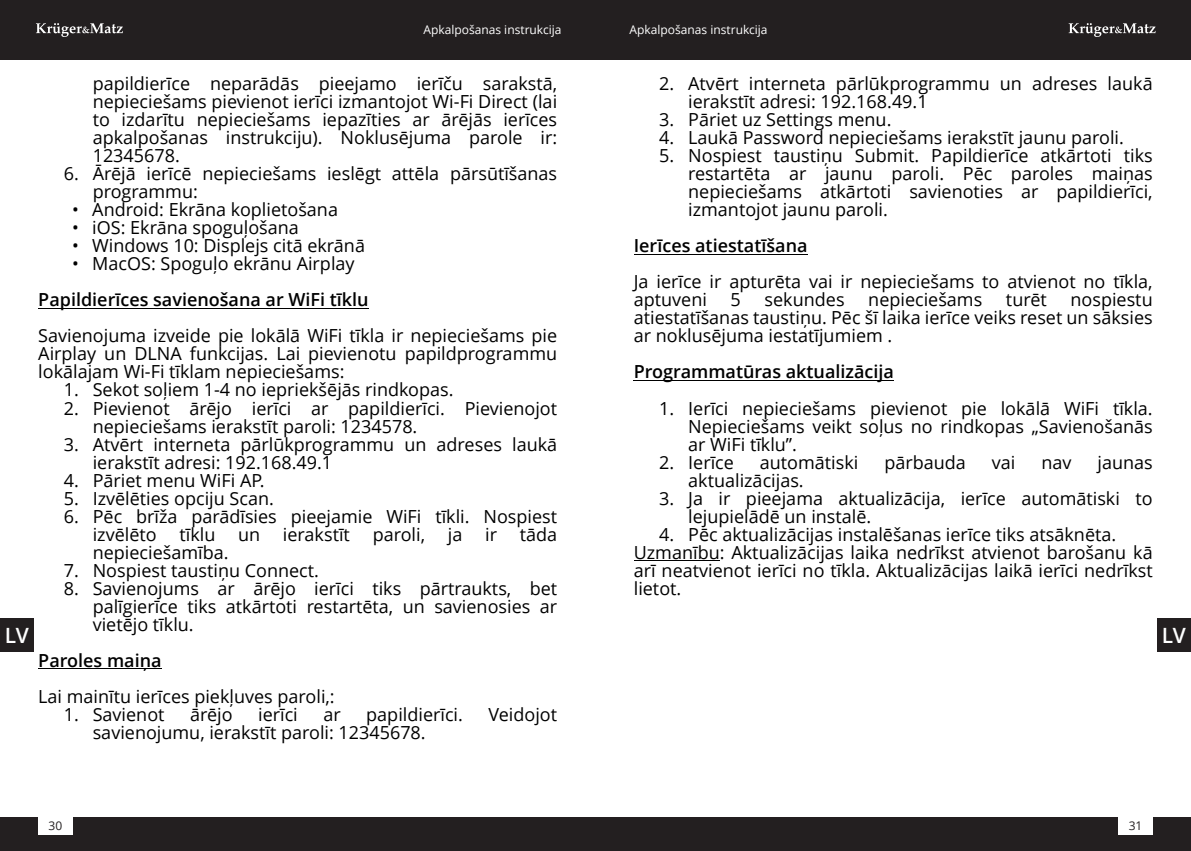
<style>
.page{position:relative;width:1191px;height:851px;background:#fff}
.page>*{position:absolute;margin:0;border:0;box-sizing:border-box;transform-origin:0 0}
.t1{font:600 21px "Open Sans";color:#fff}
.t2{font:18px/18px "Open Sans";color:#000}
.t3{font:600 18px "Open Sans";color:#000}
.t4{font:12px "Open Sans";color:#fff}
.t5{font:12px "Open Sans";color:#231f20}
</style>
<div class="page">
<div style="left:0;top:0;width:595px;height:60px;background:#231f20"></div>
<div style="left:595px;top:0;width:596px;height:60px;background:#231f20"></div>
<div style="left:0;top:816px;width:595px;height:34px;background:#231f20"></div>
<div style="left:595px;top:816px;width:596px;height:34px;background:#231f20"></div>
<div style="left:0;top:617px;width:34px;height:34px;background:#231f20"></div>
<div style="left:1157px;top:617px;width:34px;height:34px;background:#231f20"></div>
<svg style="left:36px;top:23px;width:87px;height:14px"></svg>
<svg style="left:1068px;top:23px;width:87px;height:14px"></svg>
<div style="left:38px;top:816px;width:35px;height:18px;background:#fff"></div>
<div style="left:1118px;top:816px;width:34px;height:18px;background:#fff"></div>
<hr style="left:38px;top:308px;width:331px;height:1px;background:#000">
<hr style="left:38px;top:668px;width:124px;height:1px;background:#000">
<hr style="left:634px;top:254px;width:173px;height:1px;background:#000">
<hr style="left:634px;top:380px;width:260px;height:1px;background:#000">
<hr style="left:634px;top:560px;width:85px;height:1px;background:#000">
<p class="t4" style="left:423px;top:25px;width:139px">Apkalpošanas instrukcija</p>
<p class="t4" style="left:629px;top:25px;width:139px">Apkalpošanas instrukcija</p>
<p class="t2" style="left:93px;top:76px;width:466px;text-align:justify">papildierīce neparādās pieejamo ierīču sarakstā, nepieciešams pievienot ierīci izmantojot Wi-Fi Direct (lai to izdarītu nepieciešams iepazīties ar ārējās ierīces apkalpošanas instrukciju). Noklusējuma parole ir:<br>12345678.</p>
<p class="t2" style="left:93px;top:166px;width:466px;text-indent:-29px">6. Ārējā ierīcē nepieciešams ieslēgt attēla pārsūtīšanas programmu:</p>
<p class="t2" style="left:72px;top:202px;width:267px">• Android: Ekrāna koplietošana</p>
<p class="t2" style="left:72px;top:220px;width:228px">• iOS: Ekrāna spoguļošana</p>
<p class="t2" style="left:72px;top:238px;width:294px">• Windows 10: Displejs citā ekrānā</p>
<p class="t2" style="left:72px;top:256px;width:284px">• MacOS: Spoguļo ekrānu Airplay</p>
<p class="t3" style="left:38px;top:292px;width:332px">Papildierīces savienošana ar WiFi tīklu</p>
<p class="t2" style="left:38px;top:328px;width:520px;text-align:justify">Savienojuma izveide pie lokālā WiFi tīkla ir nepieciešams pie Airplay un DLNA funkcijas. Lai pievienotu papildprogrammu lokālajam Wi-Fi tīklam nepieciešams:</p>
<p class="t2" style="left:64px;top:382px;width:391px">1. Sekot soļiem 1-4 no iepriekšējās rindkopas.</p>
<p class="t2" style="left:93px;top:400px;width:466px;text-indent:-29px">2. Pievienot ārējo ierīci ar papildierīci. Pievienojot nepieciešams ierakstīt paroli: 1234578.</p>
<p class="t2" style="left:93px;top:436px;width:466px;text-indent:-29px">3. Atvērt interneta pārlūkprogrammu un adreses laukā ierakstīt adresi: 192.168.49.1</p>
<p class="t2" style="left:64px;top:472px;width:202px">4. Pāriet menu WiFi AP.</p>
<p class="t2" style="left:64px;top:490px;width:211px">5. Izvēlēties opciju Scan.</p>
<p class="t2" style="left:93px;top:508px;width:466px;text-indent:-29px">6. Pēc brīža parādīsies pieejamie WiFi tīkli. Nospiest izvēlēto</p>
<p class="t2" style="left:688px;top:76px;width:466px;text-indent:-29px">2. Atvērt interneta pārlūkprogrammu un adreses laukā ierakstīt adresi: 192.168.49.1</p>
<p class="t2" style="left:659px;top:112px;width:234px">3. Pāriet uz Settings menu.</p>
<p class="t2" style="left:659px;top:130px;width:466px">4. Laukā Password nepieciešams ierakstīt jaunu paroli.</p>
<p class="t2" style="left:688px;top:148px;width:466px;text-align:justify;text-indent:-29px">5. Nospiest taustiņu Submit. Papildierīce atkārtoti tiks restartēta ar jaunu paroli. Pēc paroles maiņas nepieciešams atkārtoti savienoties ar papildierīci, izmantojot jaunu paroli.</p>
<p class="t3" style="left:634px;top:238px;width:175px">Ierīces atiestatīšana</p>
<p class="t2" style="left:634px;top:274px;width:520px">Ja ierīce ir apturēta vai ir nepieciešams to atvienot no tīkla, aptuveni</p>
<p class="t2" style="left:730px;top:292px;width:12px">5</p>
<p class="t2" style="left:764px;top:292px;width:81px">sekundes</p>
<p class="t2" style="left:868px;top:292px;width:115px">nepieciešams</p>
<p class="t2" style="left:1006px;top:292px;width:42px">turēt</p>
<p class="t2" style="left:634px;top:292px;width:520px;text-align:justify;text-indent:437px">nospiestu atiestatīšanas taustiņu. Pēc šī laika ierīce veiks reset un sāksies ar noklusējuma iestatījumiem .</p>
<p class="t3" style="left:634px;top:364px;width:262px">Programmatūras aktualizācija</p>
<p class="t2" style="left:688px;top:400px;width:466px;text-align:justify;text-indent:-29px">1. Ierīci nepieciešams pievienot pie lokālā WiFi tīkla.<br>Nepieciešams veikt soļus no rindkopas „Savienošanās ar WiFi tīklu”.</p>
<p class="t2" style="left:659px;top:454px;width:76px">2. Ierīce</p>
<p class="t2" style="left:760px;top:454px;width:100px">automātiski</p>
<p class="t2" style="left:884px;top:454px;width:83px">pārbauda</p>
<p class="t2" style="left:992px;top:454px;width:25px">vai</p>
<p class="t2" style="left:1041px;top:454px;width:32px">nav</p>
<p class="t2" style="left:1097px;top:454px;width:57px">jaunas</p>
<p class="t2" style="left:688px;top:472px;width:117px">aktualizācijas.</p>
<p class="t2" style="left:688px;top:490px;width:466px;text-indent:-29px">3. Ja ir pieejama aktualizācija, ierīce automātiski to lejupielādē un instalē.</p>
<p class="t2" style="left:634px;top:526px;width:520px;text-indent:26px">4. Pēc aktualizācijas instalēšanas ierīce tiks atsāknēta.<br>Uzmanību: Aktualizācijas laika nedrīkst atvienot barošanu kā arī neatvienot ierīci no tīkla. Aktualizācijas laikā ierīci nedrīkst lietot.</p>
<p class="t2" style="left:179px;top:526px;width:37px">tīklu</p>
<p class="t2" style="left:238px;top:526px;width:24px">un</p>
<p class="t2" style="left:283px;top:526px;width:68px">ierakstīt</p>
<p class="t2" style="left:373px;top:526px;width:54px">paroli,</p>
<p class="t2" style="left:448px;top:526px;width:16px">ja</p>
<p class="t2" style="left:485px;top:526px;width:13px">ir</p>
<p class="t2" style="left:520px;top:526px;width:39px">tāda</p>
<p class="t2" style="left:93px;top:544px;width:137px">nepieciešamība.</p>
<p class="t2" style="left:64px;top:562px;width:257px">7. Nospiest taustiņu Connect.</p>
<p class="t2" style="left:93px;top:580px;width:466px;text-align:justify;text-indent:-29px">8. Savienojums ar ārējo ierīci tiks pārtraukts, bet palīgierīce tiks atkārtoti restartēta, un savienosies ar vietējo tīklu.</p>
<p class="t3" style="left:38px;top:652px;width:125px">Paroles maiņa</p>
<p class="t2" style="left:38px;top:688px;width:298px">Lai mainītu ierīces piekļuves paroli,:</p>
<p class="t2" style="left:64px;top:706px;width:102px">1. Savienot</p>
<p class="t2" style="left:190px;top:706px;width:44px">ārējo</p>
<p class="t2" style="left:258px;top:706px;width:41px">ierīci</p>
<p class="t2" style="left:323px;top:706px;width:19px">ar</p>
<p class="t2" style="left:366px;top:706px;width:98px">papildierīci.</p>
<p class="t2" style="left:488px;top:706px;width:70px">Veidojot</p>
<p class="t2" style="left:93px;top:724px;width:334px">savienojumu, ierakstīt paroli: 12345678.</p>
<p class="t1" style="left:5px;top:626px;width:26px">LV</p>
<p class="t1" style="left:1161px;top:626px;width:26px">LV</p>
<p class="t5" style="left:49px;top:820px;width:15px">30</p>
<p class="t5" style="left:1128px;top:820px;width:15px">31</p>
</div>
